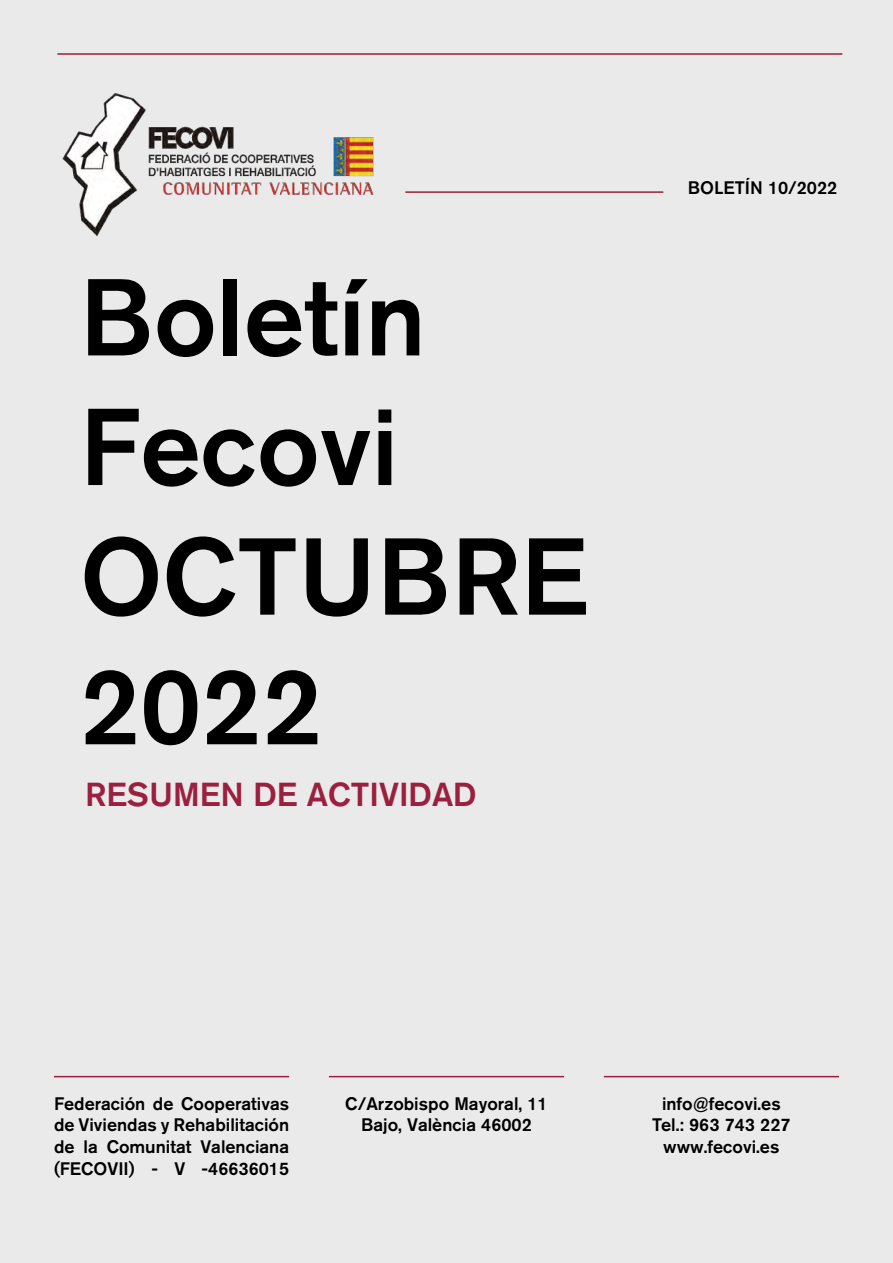
<style>
.page{position:relative;width:893px;height:1263px;background:#eaeaea}
.page>*{position:absolute;margin:0;border:0;box-sizing:border-box;transform-origin:0 0}
.t1{font:500 108px/129.6px "Akzidenz Grotesk BQ";color:#000}
.t2{font:500 33px "Akzidenz Grotesk BQ";color:#9b203f}
.t3{font:500 18px/21.6px "Akzidenz Grotesk BQ";color:#000;text-align:center}
</style>
<div class="page">
<img style="left:62px;top:93px;width:312px;height:143px">
<hr style="left:405px;top:191px;width:258px;height:2px;background:#9b203f">
<hr style="left:54px;top:1076px;width:235px;height:1px;background:#9b203f">
<hr style="left:329px;top:1076px;width:235px;height:1px;background:#9b203f">
<hr style="left:604px;top:1076px;width:235px;height:1px;background:#9b203f">
<hr style="left:57px;top:53px;width:785px;height:2px;background:#9b203f">
<h1 class="t1" style="left:80px;top:251px;width:510px">Boletín<br>Fecovi<br>OCTUBRE<br>2022</h1>
<h2 class="t2" style="left:85px;top:774px;width:393px">RESUMEN DE ACTIVIDAD</h2>
<p class="t3" style="left:688px;top:177px;width:151px">BOLETÍN 10/2022</p>
<p class="t3" style="left:54px;top:1092px;width:237px;text-align:justify">Federación de Cooperativas de Viviendas y Rehabilitación de la Comunitat Valenciana (FECOVII) - V -46636015</p>
<p class="t3" style="left:345px;top:1092px;width:204px">C/Arzobispo Mayoral, 11<br>Bajo, València 46002</p>
<p class="t3" style="left:652px;top:1092px;width:140px">info@fecovi.es<br>Tel.: 963 743 227 www.fecovi.es</p>
</div>
